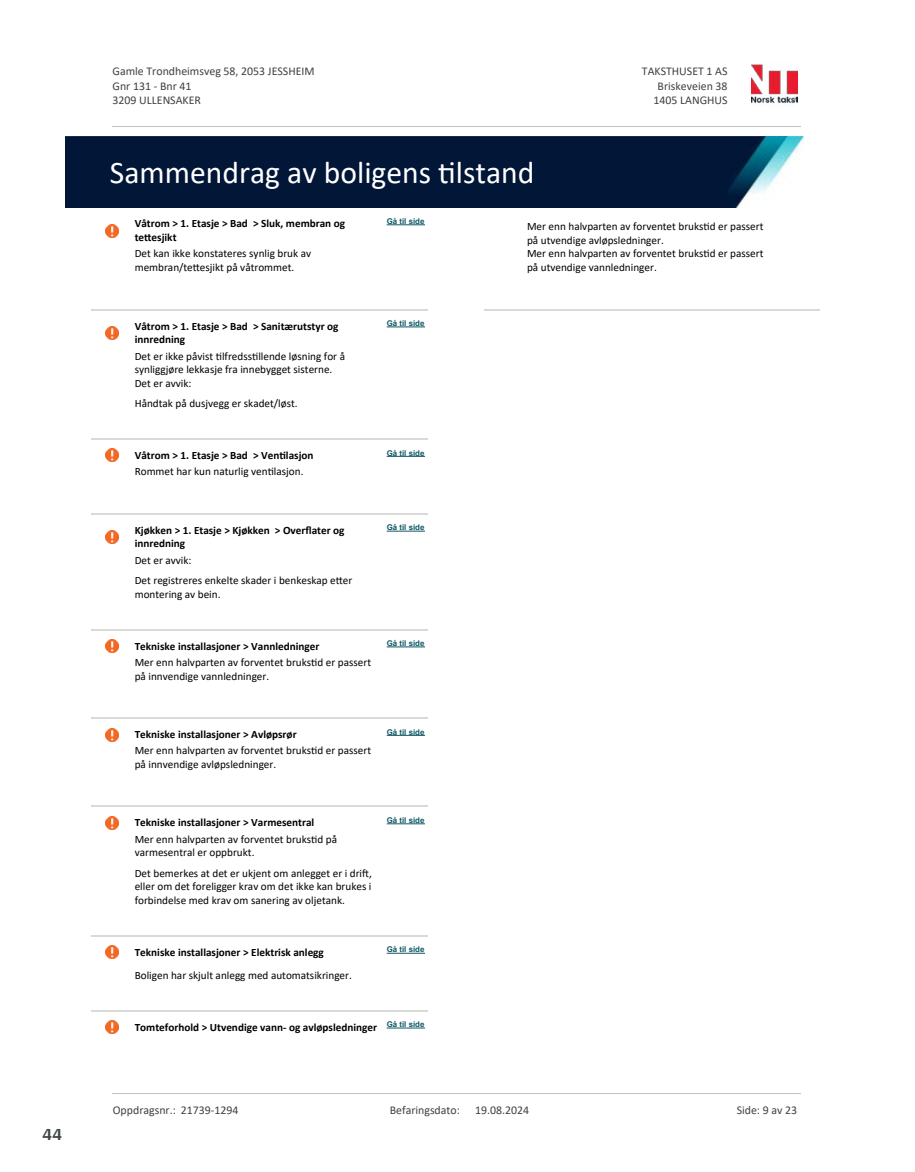
<style>
.page{position:relative;width:915px;height:1172px;background:#fff}
.page>*{position:absolute;margin:0;border:0;box-sizing:border-box;transform-origin:0 0}
.t1{font:31.65px "Calibri";color:#fff}
.t2{font:700 18px "Arya";color:#414749}
.t3{font:11.85px/14.5px "Calibri";color:#404040}
.t4{font:11.25px/13.6px "Calibri";color:#000}
.t5{font:700 11.25px/13.6px "Calibri";color:#000}
.t6{font:700 7.95px "Arial";color:#115965}
</style>
<div class="page">
<svg style="left:106px;top:224px;width:12px;height:13px"></svg>
<hr style="left:386px;top:224px;width:39px;height:1px;background:#115965">
<hr style="left:91px;top:309px;width:41px;height:1px;background:#d7dbd3">
<hr style="left:132px;top:309px;width:62px;height:1px;background:#d7dbd3">
<hr style="left:194px;top:309px;width:66px;height:1px;background:#d7dbd3">
<hr style="left:260px;top:309px;width:124px;height:1px;background:#d7dbd3">
<hr style="left:384px;top:309px;width:43px;height:1px;background:#d7dbd3">
<svg style="left:106px;top:326px;width:12px;height:13px"></svg>
<hr style="left:386px;top:326px;width:39px;height:1px;background:#115965">
<hr style="left:91px;top:438px;width:41px;height:2px;background:#d7dbd3">
<hr style="left:132px;top:438px;width:62px;height:2px;background:#d7dbd3">
<hr style="left:194px;top:438px;width:66px;height:2px;background:#d7dbd3">
<hr style="left:260px;top:438px;width:124px;height:2px;background:#d7dbd3">
<hr style="left:384px;top:438px;width:43px;height:2px;background:#d7dbd3">
<svg style="left:106px;top:449px;width:12px;height:13px"></svg>
<hr style="left:386px;top:456px;width:39px;height:1px;background:#115965">
<hr style="left:91px;top:513px;width:41px;height:1px;background:#d7dbd3">
<hr style="left:132px;top:513px;width:62px;height:1px;background:#d7dbd3">
<hr style="left:194px;top:513px;width:66px;height:1px;background:#d7dbd3">
<hr style="left:260px;top:513px;width:124px;height:1px;background:#d7dbd3">
<hr style="left:384px;top:513px;width:43px;height:1px;background:#d7dbd3">
<svg style="left:106px;top:531px;width:12px;height:13px"></svg>
<hr style="left:386px;top:531px;width:39px;height:1px;background:#115965">
<hr style="left:91px;top:629px;width:41px;height:1px;background:#d7dbd3">
<hr style="left:132px;top:629px;width:62px;height:1px;background:#d7dbd3">
<hr style="left:194px;top:629px;width:66px;height:1px;background:#d7dbd3">
<hr style="left:260px;top:629px;width:124px;height:1px;background:#d7dbd3">
<hr style="left:384px;top:629px;width:43px;height:1px;background:#d7dbd3">
<svg style="left:106px;top:639px;width:12px;height:13px"></svg>
<hr style="left:386px;top:646px;width:39px;height:1px;background:#115965">
<hr style="left:91px;top:717px;width:41px;height:2px;background:#d7dbd3">
<hr style="left:132px;top:717px;width:62px;height:2px;background:#d7dbd3">
<hr style="left:194px;top:717px;width:66px;height:2px;background:#d7dbd3">
<hr style="left:260px;top:717px;width:124px;height:2px;background:#d7dbd3">
<hr style="left:384px;top:717px;width:43px;height:2px;background:#d7dbd3">
<svg style="left:106px;top:728px;width:12px;height:13px"></svg>
<hr style="left:386px;top:735px;width:39px;height:1px;background:#115965">
<hr style="left:91px;top:806px;width:41px;height:1px;background:#d7dbd3">
<hr style="left:132px;top:806px;width:62px;height:1px;background:#d7dbd3">
<hr style="left:194px;top:806px;width:66px;height:1px;background:#d7dbd3">
<hr style="left:260px;top:806px;width:124px;height:1px;background:#d7dbd3">
<hr style="left:384px;top:806px;width:43px;height:1px;background:#d7dbd3">
<svg style="left:106px;top:816px;width:12px;height:13px"></svg>
<hr style="left:386px;top:823px;width:39px;height:1px;background:#115965">
<hr style="left:91px;top:935px;width:41px;height:1px;background:#d7dbd3">
<hr style="left:132px;top:935px;width:62px;height:1px;background:#d7dbd3">
<hr style="left:194px;top:935px;width:66px;height:1px;background:#d7dbd3">
<hr style="left:260px;top:935px;width:124px;height:1px;background:#d7dbd3">
<hr style="left:384px;top:935px;width:43px;height:1px;background:#d7dbd3">
<svg style="left:106px;top:946px;width:12px;height:12px"></svg>
<hr style="left:386px;top:953px;width:39px;height:1px;background:#115965">
<hr style="left:91px;top:1010px;width:41px;height:1px;background:#d7dbd3">
<hr style="left:132px;top:1010px;width:62px;height:1px;background:#d7dbd3">
<hr style="left:194px;top:1010px;width:66px;height:1px;background:#d7dbd3">
<hr style="left:260px;top:1010px;width:124px;height:1px;background:#d7dbd3">
<hr style="left:384px;top:1010px;width:43px;height:1px;background:#d7dbd3">
<svg style="left:106px;top:1021px;width:12px;height:12px"></svg>
<hr style="left:386px;top:1027px;width:39px;height:1px;background:#115965">
<hr style="left:483px;top:309px;width:41px;height:1px;background:#d7dbd3">
<hr style="left:524px;top:309px;width:62px;height:1px;background:#d7dbd3">
<hr style="left:586px;top:309px;width:66px;height:1px;background:#d7dbd3">
<hr style="left:652px;top:309px;width:124px;height:1px;background:#d7dbd3">
<hr style="left:776px;top:309px;width:43px;height:1px;background:#d7dbd3">
<img style="left:751px;top:64px;width:46px;height:40px">
<hr style="left:113px;top:127px;width:687px;height:1px;background:#c0c0c0">
<img style="left:65px;top:137px;width:738px;height:71px">
<hr style="left:113px;top:1093px;width:687px;height:1px;background:#c0c0c0">
<h2 class="t2" style="left:43px;top:1123px;width:21px">44</h2>
<p class="t3" style="left:113px;top:64px;width:203px">Gamle Trondheimsveg 58, 2053 JESSHEIM<br>Gnr 131 - Bnr 41<br>3209 ULLENSAKER</p>
<p class="t3" style="left:641px;top:64px;width:87px">TAKSTHUSET 1 AS</p>
<p class="t3" style="left:657px;top:78px;width:71px">Briskeveien 38</p>
<p class="t3" style="left:653px;top:93px;width:76px">1405 LANGHUS</p>
<h1 class="t1" style="left:110px;top:150px;width:426px">Sammendrag av boligens 琀椀lstand</h1>
<p class="t5" style="left:135px;top:217px;width:212px">Våtrom &gt; 1. Etasje &gt; Bad &gt; Sluk, membran og te琀琀esjikt</p>
<p class="t6" style="left:386px;top:216px;width:39px">Gå til side</p>
<p class="t4" style="left:135px;top:247px;width:178px">Det kan ikke konstateres synlig bruk av membran/te琀琀esjikt på våtrommet.</p>
<p class="t5" style="left:135px;top:319px;width:205px">Våtrom &gt; 1. Etasje &gt; Bad &gt; Sanitærutstyr og innredning</p>
<p class="t6" style="left:386px;top:318px;width:39px">Gå til side</p>
<p class="t4" style="left:135px;top:349px;width:212px">Det er ikke påvist 琀椀lfredss琀椀llende løsning for å synliggjøre lekkasje fra innebygget sisterne.<br>Det er avvik:</p>
<p class="t4" style="left:135px;top:396px;width:164px">Håndtak på dusjvegg er skadet/løst.</p>
<p class="t5" style="left:135px;top:448px;width:180px">Våtrom &gt; 1. Etasje &gt; Bad &gt; Ven琀椀lasjon</p>
<p class="t6" style="left:386px;top:447px;width:39px">Gå til side</p>
<p class="t4" style="left:135px;top:464px;width:170px">Rommet har kun naturlig ven琀椀lasjon.</p>
<p class="t5" style="left:135px;top:523px;width:211px">Kjøkken &gt; 1. Etasje &gt; Kjøkken &gt; Over昀氀ater og innredning</p>
<p class="t6" style="left:386px;top:522px;width:39px">Gå til side</p>
<p class="t4" style="left:135px;top:550px;width:219px;line-height:20.2px">Det er avvik:<br>Det registreres enkelte skader i benkeskap e琀琀er</p>
<p class="t4" style="left:135px;top:587px;width:87px">montering av bein.</p>
<p class="t5" style="left:135px;top:639px;width:186px">Tekniske installasjoner &gt; Vannledninger</p>
<p class="t6" style="left:386px;top:638px;width:39px">Gå til side</p>
<p class="t4" style="left:135px;top:655px;width:238px">Mer enn halvparten av forventet bruks琀椀d er passert på innvendige vannledninger.</p>
<p class="t5" style="left:135px;top:727px;width:163px">Tekniske installasjoner &gt; Avløpsrør</p>
<p class="t6" style="left:386px;top:726px;width:39px">Gå til side</p>
<p class="t4" style="left:135px;top:743px;width:238px">Mer enn halvparten av forventet bruks琀椀d er passert på innvendige avløpsledninger.</p>
<p class="t5" style="left:135px;top:816px;width:181px">Tekniske installasjoner &gt; Varmesentral</p>
<p class="t6" style="left:386px;top:814px;width:39px">Gå til side</p>
<p class="t4" style="left:135px;top:832px;width:204px">Mer enn halvparten av forventet bruks琀椀d på varmesentral er oppbrukt.</p>
<p class="t4" style="left:135px;top:866px;width:238px;text-align:justify">Det bemerkes at det er ukjent om anlegget er i dri昀琀, eller om det foreligger krav om det ikke kan brukes i forbindelse med krav om sanering av oljetank.</p>
<p class="t5" style="left:135px;top:945px;width:191px">Tekniske installasjoner &gt; Elektrisk anlegg</p>
<p class="t6" style="left:386px;top:944px;width:39px">Gå til side</p>
<p class="t4" style="left:135px;top:968px;width:218px">Boligen har skjult anlegg med automatsikringer.</p>
<p class="t5" style="left:135px;top:1020px;width:291px">Tomteforhold &gt; Utvendige vann- og avløpsledninger <sup>Gå</sup> <sup>til</sup> <sup>side</sup></p>
<p class="t4" style="left:527px;top:219px;width:238px">Mer enn halvparten av forventet bruks琀椀d er passert på utvendige avløpsledninger.<br>Mer enn halvparten av forventet bruks琀椀d er passert på utvendige vannledninger.</p>
<p class="t3" style="left:113px;top:1102px;width:127px">Oppdragsnr.: 21739-1294</p>
<p class="t3" style="left:389px;top:1102px;width:72px">Befaringsdato:</p>
<p class="t3" style="left:475px;top:1102px;width:55px">19.08.2024</p>
<p class="t3" style="left:736px;top:1102px;width:62px">Side: 9 av 23</p>
</div>
